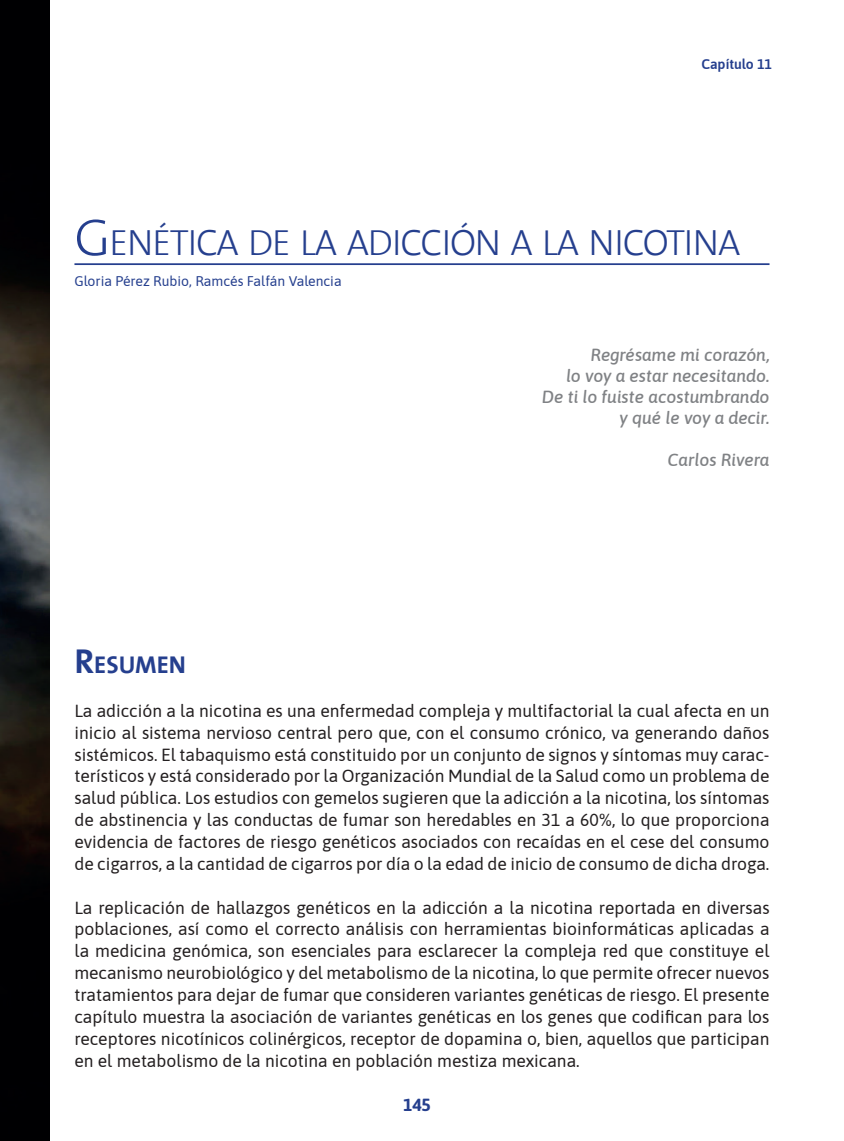
<style>
.page{position:relative;width:844px;height:1141px;background:#fff}
.page>*{position:absolute;margin:0;border:0;box-sizing:border-box;transform-origin:0 0}
.Titulos_grande{font:300 36.75px "The Sans";letter-spacing:-.03em;color:#253f8e}
.subtitulo{font:24.5px "The Sans Bold Caps";color:#253f8e}
.texto_gral{font:17.5px/21.9px "Asap";color:#231f20;text-align:justify}
.poema{font:italic 500 17.5px "Asap";color:#808285}
.t1{font:700 17.5px "Asap";color:#253f8e}
.texto_gral-2{font:14px "Asap";color:#253f8e}
.t2{font:600 14px "Asap";color:#253f8e}
.s1{font-size:52.5px}
.s2{font-size:35px}
</style>
<div class="page">
<img style="left:0;top:0;width:50px;height:1141px">
<hr style="left:74px;top:263px;width:695px;height:2px;background:#253f8e">
<p class="t2" style="left:701px;top:54px;width:72px">Capítulo 11</p>
<p class="Titulos_grande" style="left:74px;top:213px;width:667px"><span class="s1">G</span>ENÉTICA DE LA ADICCIÓN A LA NICOTINA</p>
<p class="texto_gral-2" style="left:74px;top:271px;width:268px">Gloria Pérez Rubio, Ramcés Falfán Valencia</p>
<p class="poema" style="left:590px;top:343px;width:181px">Regrésame mi corazón,</p>
<p class="poema" style="left:566px;top:364px;width:205px">lo voy a estar necesitando.</p>
<p class="poema" style="left:541px;top:385px;width:229px">De ti lo fuiste acostumbrando</p>
<p class="poema" style="left:619px;top:406px;width:151px">y qué le voy a decir.</p>
<p class="poema" style="left:667px;top:448px;width:103px">Carlos Rivera</p>
<p class="subtitulo" style="left:74px;top:644px;width:113px"><span class="s2">R</span>ESUMEN</p>
<p class="texto_gral" style="left:74px;top:699px;width:696px">La adicción a la nicotina es una enfermedad compleja y multifactorial la cual afecta en un inicio al sistema nervioso central pero que, con el consumo crónico, va generando daños sistémicos. El tabaquismo está constituido por un conjunto de signos y síntomas muy carac&shy;terísticos y está considerado por la Organización Mundial de la Salud como un problema de salud pública. Los estudios con gemelos sugieren que la adicción a la nicotina, los síntomas de abstinencia y las conductas de fumar son heredables en 31 a 60%, lo que proporciona evidencia de factores de riesgo genéticos asociados con recaídas en el cese del consumo de cigarros, a la cantidad de cigarros por día o la edad de inicio de consumo de dicha droga.</p>
<p class="texto_gral" style="left:74px;top:896px;width:696px">La replicación de hallazgos genéticos en la adicción a la nicotina reportada en diversas poblaciones, así como el correcto análisis con herramientas bioinformáticas aplicadas a la medicina genómica, son esenciales para esclarecer la compleja red que constituye el mecanismo neurobiológico y del metabolismo de la nicotina, lo que permite ofrecer nuevos tratamientos para dejar de fumar que consideren variantes genéticas de riesgo. El presente capítulo muestra la asociación de variantes genéticas en los genes que codifican para los receptores nicotínicos colinérgicos, receptor de dopamina o, bien, aquellos que participan en el metabolismo de la nicotina en población mestiza mexicana.</p>
<p class="t1" style="left:403px;top:1093px;width:29px">145</p>
</div>
